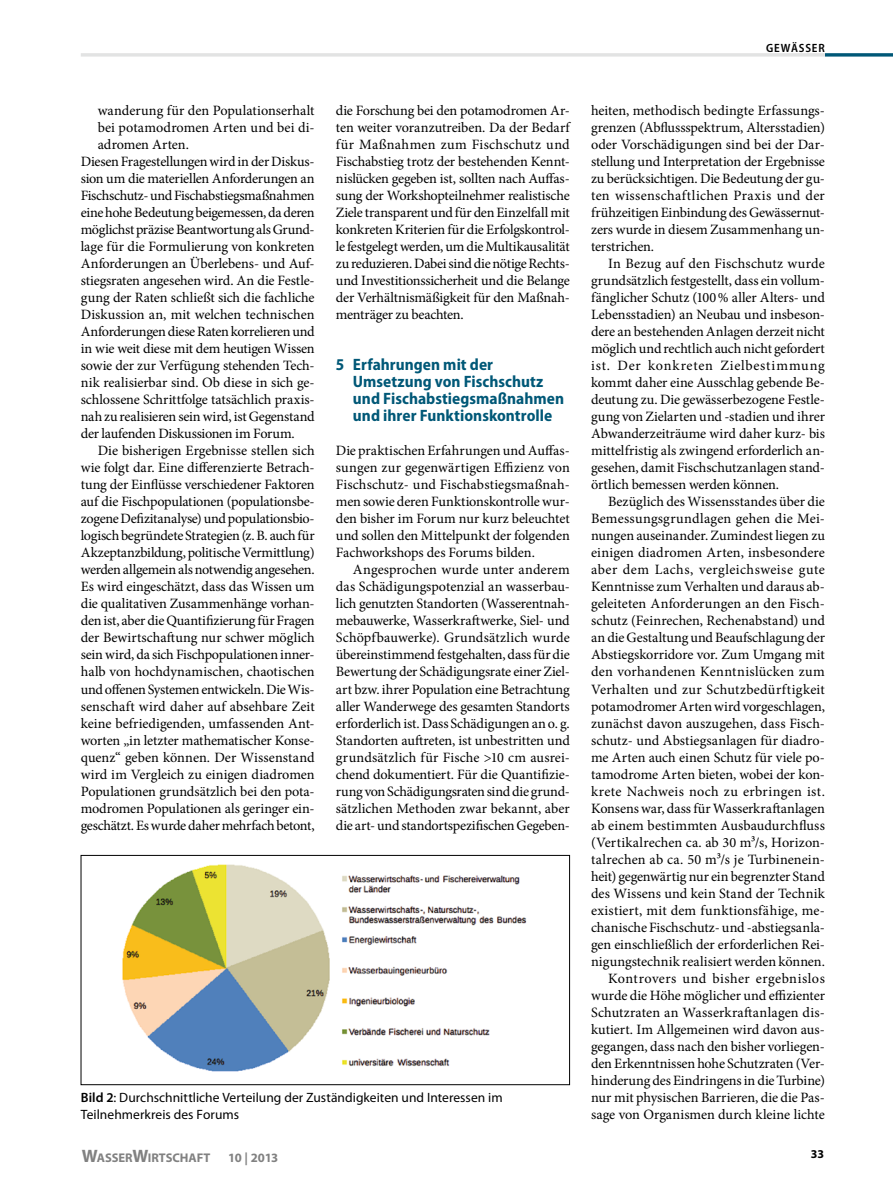
<style>
.page{position:relative;width:893px;height:1187px;background:#fff}
.page>*{position:absolute;margin:0;border:0;box-sizing:border-box;transform-origin:0 0}
.Zwischenüberschrift{font:700 semi-condensed 16.5px/17px "Myriad Pro";letter-spacing:.005em;color:#005877}
.Grundtext_Einzug{font:14.25px/17px "Minion Pro";letter-spacing:-.01em;color:#000;text-align:justify}
.Grundtext{font:14.25px/17px "Minion Pro";letter-spacing:-.015em;color:#000;text-align:justify}
.Aufzählung_Zeichen{font:14.25px/17px "Minion Pro";color:#000;text-align:justify}
.Bildunterschrift{font:13.5px/17px "Myriad Pro";letter-spacing:.005em;color:#000}
.t1{font:700 12.75px "Myriad Pro";letter-spacing:-.03em;color:#818181}
.t2{font:700 12.6px "Myriad Pro";letter-spacing:-.005em;color:#818181}
.t3{font:600 semi-condensed 12px "Myriad Pro";letter-spacing:.07em;color:#000}
.t4{font:700 12px "Myriad Pro";color:#000}
.s1{font-weight:600}
.s2{font-size:18px}
</style>
<div class="page">
<img style="left:122px;top:864px;width:405px;height:208px">
<div style="left:81px;top:855px;width:489px;height:229px;border:1px solid #000"></div>
<svg style="left:825px;top:53px;width:68px;height:4px"></svg>
<hr style="left:81px;top:53px;width:744px;height:4px;background:#e2e3e3">
<p class="t3" style="left:766px;top:41px;width:60px">GEWÄSSER</p>
<p class="Aufzählung_Zeichen" style="left:98px;top:102px;width:218px">wanderung für den Populationserhalt bei potamodromen Arten und bei di&shy;adromen Arten.</p>
<p class="Grundtext" style="left:81px;top:153px;width:235px">Diesen Fragestellungen wird in der Diskus&shy;sion um die materiellen Anforderungen an Fischschutz- und Fischabstiegsmaßnahmen eine hohe Bedeutung beigemessen, da deren möglichst präzise Beantwortung als Grund&shy;lage für die Formulierung von konkreten Anforderungen an Überlebens- und Auf&shy;stiegsraten angesehen wird. An die Festle&shy;gung der Raten schließt sich die fachliche Diskussion an, mit welchen technischen Anforderungen diese Raten korrelieren und in wie weit diese mit dem heutigen Wissen sowie der zur Verfügung stehenden Tech&shy;nik realisierbar sind. Ob diese in sich ge&shy;schlossene Schrittfolge tatsächlich praxis&shy;nah zu realisieren sein wird, ist Gegenstand der laufenden Diskussionen im Forum.</p>
<p class="Grundtext_Einzug" style="left:81px;top:442px;width:235px;text-indent:17px">Die bisherigen Ergebnisse stellen sich wie folgt dar. Eine differenzierte Betrach&shy;tung der Einflüsse verschiedener Faktoren auf die Fischpopulationen (populationsbe&shy;zogene Defizitanalyse) und populationsbio&shy;logisch begründete Strategien (z. B. auch für Akzeptanzbildung, politische Vermittlung) werden allgemein als notwendig angesehen.<br>Es wird eingeschätzt, dass das Wissen um die qualitativen Zusammenhänge vorhan&shy;den ist, aber die Quantifizierung für Fragen der Bewirtschaftung nur schwer möglich sein wird, da sich Fischpopulationen inner&shy;halb von hochdynamischen, chaotischen und offenen Systemen entwickeln. Die Wis&shy;senschaft wird daher auf absehbare Zeit keine befriedigenden, umfassenden Ant&shy;worten „in letzter mathematischer Konse&shy;quenz“ geben können. Der Wissenstand wird im Vergleich zu einigen diadromen Populationen grundsätzlich bei den pota&shy;modromen Populationen als geringer ein&shy;geschätzt. Es wurde daher mehrfach betont,</p>
<p class="Grundtext_Einzug" style="left:336px;top:102px;width:235px">die Forschung bei den potamodromen Ar&shy;ten weiter voranzutreiben. Da der Bedarf für Maßnahmen zum Fischschutz und Fischabstieg trotz der bestehenden Kennt&shy;nislücken gegeben ist, sollten nach Auffas&shy;sung der Workshopteilnehmer realistische Ziele transparent und für den Einzelfall mit konkreten Kriterien für die Erfolgskontrol&shy;le festgelegt werden, um die Multikausalität zu reduzieren. Dabei sind die nötige Rechts&shy;und Investitionssicherheit und die Belange der Verhältnismäßigkeit für den Maßnah&shy;menträger zu beachten.</p>
<p class="Zwischenüberschrift" style="left:353px;top:356px;width:213px;text-indent:-17px">5 Erfahrungen mit der<br>Umsetzung von Fischschutz und Fischabstiegsmaßnahmen und ihrer Funktionskontrolle</p>
<p class="Grundtext" style="left:336px;top:442px;width:235px">Die praktischen Erfahrungen und Auffas&shy;sungen zur gegenwärtigen Effizienz von Fischschutz- und Fischabstiegsmaßnah&shy;men sowie deren Funktionskontrolle wur&shy;den bisher im Forum nur kurz beleuchtet und sollen den Mittelpunkt der folgenden Fachworkshops des Forums bilden.</p>
<p class="Grundtext_Einzug" style="left:336px;top:561px;width:235px;text-indent:17px">Angesprochen wurde unter anderem das Schädigungspotenzial an wasserbau&shy;lich genutzten Standorten (Wasserentnah&shy;mebauwerke, Wasserkraftwerke, Siel- und Schöpfbauwerke). Grundsätzlich wurde übereinstimmend festgehalten, dass für die Bewertung der Schädigungsrate einer Ziel&shy;art bzw. ihrer Population eine Betrachtung aller Wanderwege des gesamten Standorts erforderlich ist. Dass Schädigungen an o. g.<br>Standorten auftreten, ist unbestritten und grundsätzlich für Fische &gt;10 cm ausrei&shy;chend dokumentiert. Für die Quantifizie&shy;rung von Schädigungsraten sind die grund&shy;sätzlichen Methoden zwar bekannt, aber die art- und standortspezifischen Gegeben-</p>
<p class="Grundtext_Einzug" style="left:591px;top:102px;width:235px">heiten, methodisch bedingte Erfassungs&shy;grenzen (Abflussspektrum, Altersstadien) oder Vorschädigungen sind bei der Dar&shy;stellung und Interpretation der Ergebnisse zu berücksichtigen. Die Bedeutung der gu&shy;ten wissenschaftlichen Praxis und der frühzeitigen Einbindung des Gewässernut&shy;zers wurde in diesem Zusammenhang un&shy;terstrichen.</p>
<p class="Grundtext_Einzug" style="left:591px;top:255px;width:235px;text-indent:17px">In Bezug auf den Fischschutz wurde grundsätzlich festgestellt, dass ein vollum&shy;fänglicher Schutz (100% aller Alters- und Lebensstadien) an Neubau und insbeson&shy;dere an bestehenden Anlagen derzeit nicht möglich und rechtlich auch nicht gefordert ist. Der konkreten Zielbestimmung kommt daher eine Ausschlag gebende Be&shy;deutung zu. Die gewässerbezogene Festle&shy;gung von Zielarten und -stadien und ihrer Abwanderzeiträume wird daher kurz- bis mittelfristig als zwingend erforderlich an&shy;gesehen, damit Fischschutzanlagen stand&shy;örtlich bemessen werden können.</p>
<p class="Grundtext_Einzug" style="left:591px;top:493px;width:235px;text-indent:17px">Bezüglich des Wissensstandes über die Bemessungsgrundlagen gehen die Mei&shy;nungen auseinander. Zumindest liegen zu einigen diadromen Arten, insbesondere aber dem Lachs, vergleichsweise gute Kenntnisse zum Verhalten und daraus ab&shy;geleiteten Anforderungen an den Fisch&shy;schutz (Feinrechen, Rechenabstand) und an die Gestaltung und Beaufschlagung der Abstiegskorridore vor. Zum Umgang mit den vorhandenen Kenntnislücken zum Verhalten und zur Schutzbedürftigkeit potamodromer Arten wird vorgeschlagen, zunächst davon auszugehen, dass Fisch&shy;schutz- und Abstiegsanlagen für diadro&shy;me Arten auch einen Schutz für viele po&shy;tamodrome Arten bieten, wobei der kon&shy;krete Nachweis noch zu erbringen ist.<br>Konsens war, dass für Wasserkraftanlagen ab einem bestimmten Ausbaudurchfluss (Vertikalrechen ca. ab 30 m³/s, Horizon&shy;talrechen ab ca. 50 m³/s je Turbinenein&shy;heit) gegenwärtig nur ein begrenzter Stand des Wissens und kein Stand der Technik existiert, mit dem funktionsfähige, me&shy;chanische Fischschutz- und -abstiegsanla&shy;gen einschließlich der erforderlichen Rei&shy;nigungstechnik realisiert werden können.</p>
<p class="Grundtext_Einzug" style="left:591px;top:969px;width:235px;text-indent:17px">Kontrovers und bisher ergebnislos wurde die Höhe möglicher und effizienter Schutzraten an Wasserkraftanlagen dis&shy;kutiert. Im Allgemeinen wird davon aus&shy;gegangen, dass nach den bisher vorliegen&shy;den Erkenntnissen hohe Schutzraten (Ver&shy;hinderung des Eindringens in die Turbine) nur mit physischen Barrieren, die die Pas&shy;sage von Organismen durch kleine lichte</p>
<p class="Bildunterschrift" style="left:81px;top:1088px;width:423px"><span class="s1">Bild 2</span>: Durchschnittliche Verteilung der Zuständigkeiten und Interessen im<br>Teilnehmerkreis des Forums</p>
<p class="t2" style="left:82px;top:1149px;width:130px"><span class="s2">W</span>ASSER<span class="s2">W</span>IRTSCHAFT</p>
<p class="t1" style="left:228px;top:1149px;width:51px">10 | 2013</p>
<p class="t4" style="left:811px;top:1145px;width:15px">33</p>
</div>
